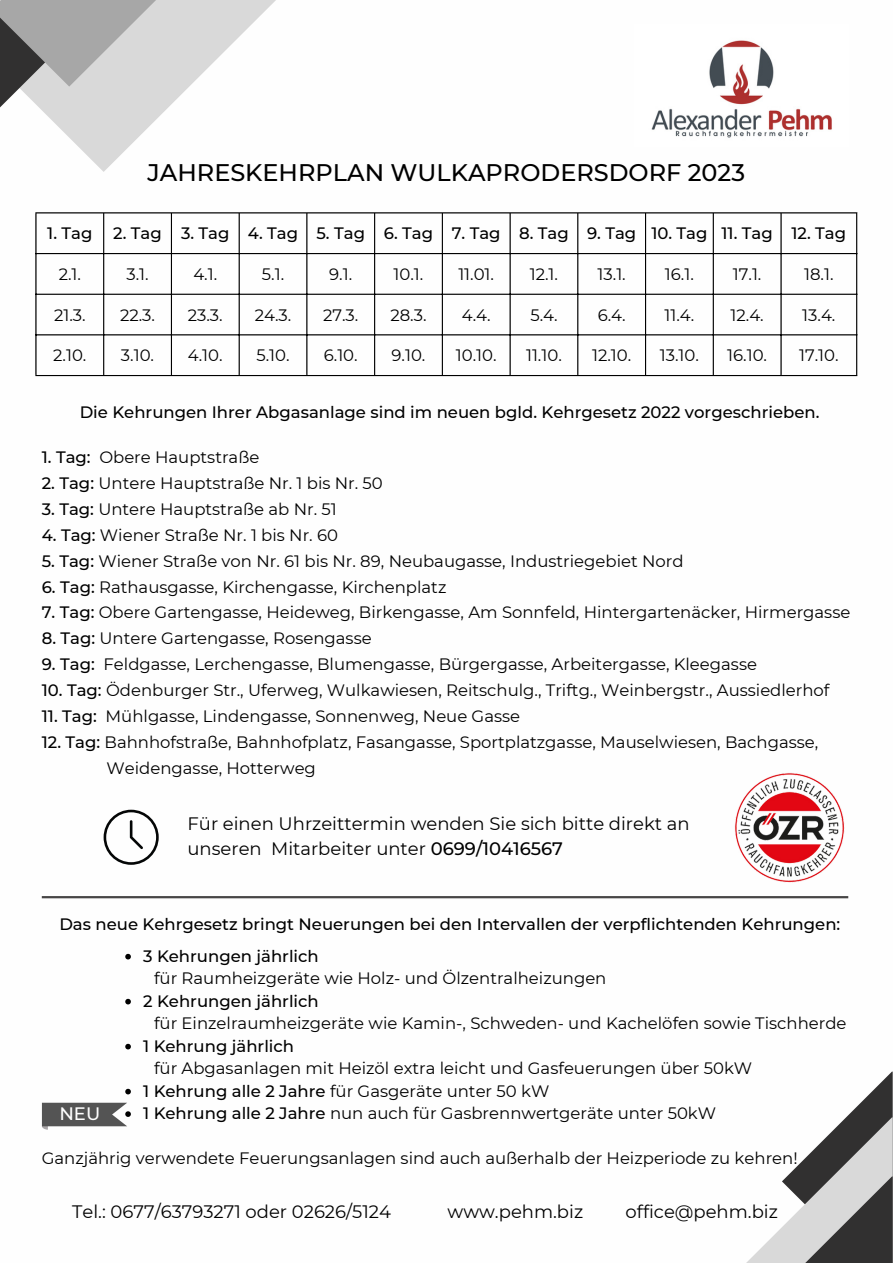
<style>
.page{position:relative;width:893px;height:1264px;background:#fff}
.page>*{position:absolute;margin:0;border:0;box-sizing:border-box;transform-origin:0 0}
.t1{font:500 24px "Montserrat";color:#000}
.t2{font:18px/24.8px "Montserrat";color:#000}
.t3{font:500 18px "Montserrat";color:#fefefe}
.t4{font:16.5px "Montserrat";color:#000}
.t5{font:500 16.5px "Montserrat";color:#000}
.s1{font-weight:500}
</style>
<div class="page">
<svg style="left:70px;top:0;width:206px;height:172px"></svg>
<svg style="left:0;top:0;width:173px;height:138px;background:#bfbfbf"></svg>
<svg style="left:747px;top:1071px;width:145px;height:191px"></svg>
<img style="left:651px;top:40px;width:181px;height:98px">
<hr style="left:35px;top:213px;width:2px;height:162px;background:#000">
<hr style="left:103px;top:213px;width:1px;height:162px;background:#000">
<hr style="left:171px;top:213px;width:1px;height:162px;background:#000">
<hr style="left:238px;top:213px;width:2px;height:162px;background:#000">
<hr style="left:306px;top:213px;width:1px;height:162px;background:#000">
<hr style="left:374px;top:213px;width:1px;height:162px;background:#000">
<hr style="left:442px;top:213px;width:1px;height:162px;background:#000">
<hr style="left:509px;top:213px;width:1px;height:162px;background:#000">
<hr style="left:577px;top:213px;width:1px;height:162px;background:#000">
<hr style="left:645px;top:213px;width:1px;height:162px;background:#000">
<hr style="left:712px;top:213px;width:1px;height:162px;background:#000">
<hr style="left:780px;top:213px;width:1px;height:162px;background:#000">
<hr style="left:856px;top:213px;width:1px;height:162px;background:#000">
<hr style="left:35px;top:212px;width:822px;height:1px;background:#000">
<hr style="left:35px;top:253px;width:822px;height:1px;background:#000">
<hr style="left:35px;top:294px;width:822px;height:1px;background:#000">
<hr style="left:35px;top:334px;width:822px;height:1px;background:#000">
<hr style="left:35px;top:375px;width:822px;height:1px;background:#000">
<svg style="left:104px;top:809px;width:55px;height:55px"></svg>
<hr style="left:42px;top:896px;width:806px;height:2px;background:#474646">
<img style="left:735px;top:773px;width:110px;height:110px">
<svg style="left:125px;top:953px;width:6px;height:6px"></svg>
<svg style="left:125px;top:998px;width:6px;height:6px"></svg>
<svg style="left:125px;top:1043px;width:6px;height:6px"></svg>
<svg style="left:125px;top:1088px;width:6px;height:6px"></svg>
<svg style="left:42px;top:1102px;width:89px;height:27px"></svg>
<p class="t1" style="left:147px;top:158px;width:599px">JAHRESKEHRPLAN WULKAPRODERSDORF 2023</p>
<p class="t5" style="left:47px;top:223px;width:47px">1. Tag</p>
<p class="t5" style="left:113px;top:223px;width:50px">2. Tag</p>
<p class="t5" style="left:181px;top:223px;width:50px">3. Tag</p>
<p class="t5" style="left:248px;top:223px;width:52px">4. Tag</p>
<p class="t5" style="left:316px;top:223px;width:50px">5. Tag</p>
<p class="t5" style="left:384px;top:223px;width:51px">6. Tag</p>
<p class="t5" style="left:451px;top:223px;width:50px">7. Tag</p>
<p class="t5" style="left:519px;top:223px;width:51px">8. Tag</p>
<p class="t5" style="left:587px;top:223px;width:51px">9. Tag</p>
<p class="t5" style="left:651px;top:223px;width:58px">10. Tag</p>
<p class="t5" style="left:721px;top:223px;width:53px">11. Tag</p>
<p class="t5" style="left:791px;top:223px;width:56px">12. Tag</p>
<p class="t4" style="left:59px;top:264px;width:24px">2.1.</p>
<p class="t4" style="left:126px;top:264px;width:24px">3.1.</p>
<p class="t4" style="left:193px;top:264px;width:25px">4.1.</p>
<p class="t4" style="left:262px;top:264px;width:24px">5.1.</p>
<p class="t4" style="left:329px;top:264px;width:24px">9.1.</p>
<p class="t4" style="left:393px;top:264px;width:31px">10.1.</p>
<p class="t4" style="left:458px;top:264px;width:37px">11.01.</p>
<p class="t4" style="left:530px;top:264px;width:30px">12.1.</p>
<p class="t4" style="left:597px;top:264px;width:30px">13.1.</p>
<p class="t4" style="left:665px;top:264px;width:30px">16.1.</p>
<p class="t4" style="left:732px;top:264px;width:30px">17.1.</p>
<p class="t4" style="left:804px;top:264px;width:31px">18.1.</p>
<p class="t4" style="left:54px;top:305px;width:33px">21.3.</p>
<p class="t4" style="left:120px;top:305px;width:36px">22.3.</p>
<p class="t4" style="left:188px;top:305px;width:36px">23.3.</p>
<p class="t4" style="left:255px;top:305px;width:38px">24.3.</p>
<p class="t4" style="left:323px;top:305px;width:37px">27.3.</p>
<p class="t4" style="left:390px;top:305px;width:38px">28.3.</p>
<p class="t4" style="left:462px;top:305px;width:30px">4.4.</p>
<p class="t4" style="left:530px;top:305px;width:29px">5.4.</p>
<p class="t4" style="left:597px;top:305px;width:29px">6.4.</p>
<p class="t4" style="left:664px;top:305px;width:31px">11.4.</p>
<p class="t4" style="left:730px;top:305px;width:35px">12.4.</p>
<p class="t4" style="left:802px;top:305px;width:35px">13.4.</p>
<p class="t4" style="left:53px;top:345px;width:35px">2.10.</p>
<p class="t4" style="left:121px;top:345px;width:35px">3.10.</p>
<p class="t4" style="left:188px;top:345px;width:36px">4.10.</p>
<p class="t4" style="left:256px;top:345px;width:35px">5.10.</p>
<p class="t4" style="left:324px;top:345px;width:35px">6.10.</p>
<p class="t4" style="left:391px;top:345px;width:35px">9.10.</p>
<p class="t4" style="left:456px;top:345px;width:42px">10.10.</p>
<p class="t4" style="left:526px;top:345px;width:37px">11.10.</p>
<p class="t4" style="left:592px;top:345px;width:41px">12.10.</p>
<p class="t4" style="left:659px;top:345px;width:41px">13.10.</p>
<p class="t4" style="left:727px;top:345px;width:41px">16.10.</p>
<p class="t4" style="left:799px;top:345px;width:41px">17.10.</p>
<p class="t5" style="left:80px;top:402px;width:741px">Die Kehrungen Ihrer Abgasanlage sind im neuen bgld. Kehrgesetz 2022 vorgeschrieben.</p>
<p class="t4" style="left:42px;top:447px;width:219px"><span class="s1">1. Tag:</span> Obere Hauptstraße</p>
<p class="t4" style="left:42px;top:473px;width:342px"><span class="s1">2. Tag:</span> Untere Hauptstraße Nr. 1 bis Nr. 50</p>
<p class="t4" style="left:42px;top:499px;width:296px"><span class="s1">3. Tag:</span> Untere Hauptstraße ab Nr. 51</p>
<p class="t4" style="left:42px;top:525px;width:298px"><span class="s1">4. Tag:</span> Wiener Straße Nr. 1 bis Nr. 60</p>
<p class="t4" style="left:42px;top:550px;width:643px"><span class="s1">5. Tag:</span> Wiener Straße von Nr. 61 bis Nr. 89, Neubaugasse, Industriegebiet Nord</p>
<p class="t4" style="left:42px;top:576px;width:406px"><span class="s1">6. Tag:</span> Rathausgasse, Kirchengasse, Kirchenplatz</p>
<p class="t4" style="left:42px;top:602px;width:810px"><span class="s1">7. Tag:</span> Obere Gartengasse, Heideweg, Birkengasse, Am Sonnfeld, Hintergartenäcker, Hirmergasse</p>
<p class="t4" style="left:42px;top:628px;width:331px"><span class="s1">8. Tag:</span> Untere Gartengasse, Rosengasse</p>
<p class="t4" style="left:42px;top:654px;width:716px"><span class="s1">9. Tag:</span> Feldgasse, Lerchengasse, Blumengasse, Bürgergasse, Arbeitergasse, Kleegasse</p>
<p class="t4" style="left:42px;top:680px;width:789px"><span class="s1">10. Tag:</span> Ödenburger Str., Uferweg, Wulkawiesen, Reitschulg., Triftg., Weinbergstr., Aussiedlerhof</p>
<p class="t4" style="left:42px;top:706px;width:480px"><span class="s1">11. Tag:</span> Mühlgasse, Lindengasse, Sonnenweg, Neue Gasse</p>
<p class="t4" style="left:42px;top:731px;width:778px"><span class="s1">12. Tag:</span> Bahnhofstraße, Bahnhofplatz, Fasangasse, Sportplatzgasse, Mauselwiesen, Bachgasse,</p>
<p class="t4" style="left:107px;top:757px;width:211px">Weidengasse, Hotterweg</p>
<p class="t2" style="left:187px;top:811px;width:503px">Für einen Uhrzeittermin wenden Sie sich bitte direkt an unseren Mitarbeiter unter <span class="s1">0699/10416567</span></p>
<p class="t5" style="left:59px;top:914px;width:782px">Das neue Kehrgesetz bringt Neuerungen bei den Intervallen der verpflichtenden Kehrungen:</p>
<p class="t5" style="left:143px;top:945px;width:177px">3 Kehrungen jährlich</p>
<p class="t5" style="left:143px;top:990px;width:177px">2 Kehrungen jährlich</p>
<p class="t5" style="left:143px;top:1035px;width:152px">1 Kehrung jährlich</p>
<p class="t4" style="left:143px;top:1080px;width:407px"><span class="s1">1 Kehrung alle 2 Jahre</span> für Gasgeräte unter 50 kW</p>
<p class="t4" style="left:143px;top:1103px;width:574px"><span class="s1">1 Kehrung alle 2 Jahre</span> nun auch für Gasbrennwertgeräte unter 50kW</p>
<p class="t4" style="left:154px;top:968px;width:454px">für Raumheizgeräte wie Holz- und Ölzentralheizungen</p>
<p class="t4" style="left:154px;top:1013px;width:694px">für Einzelraumheizgeräte wie Kamin-, Schweden- und Kachelöfen sowie Tischherde</p>
<p class="t4" style="left:154px;top:1058px;width:599px">für Abgasanlagen mit Heizöl extra leicht und Gasfeuerungen über 50kW</p>
<p class="t3" style="left:59px;top:1102px;width:42px">NEU</p>
<p class="t4" style="left:42px;top:1147px;width:757px">Ganzjährig verwendete Feuerungsanlagen sind auch außerhalb der Heizperiode zu kehren!</p>
<p class="t2" style="left:72px;top:1198px;width:320px">Tel.: 0677/63793271 oder 02626/5124</p>
<p class="t2" style="left:447px;top:1198px;width:137px">www.pehm.biz</p>
<p class="t2" style="left:625px;top:1198px;width:154px">office@pehm.biz</p>
</div>
